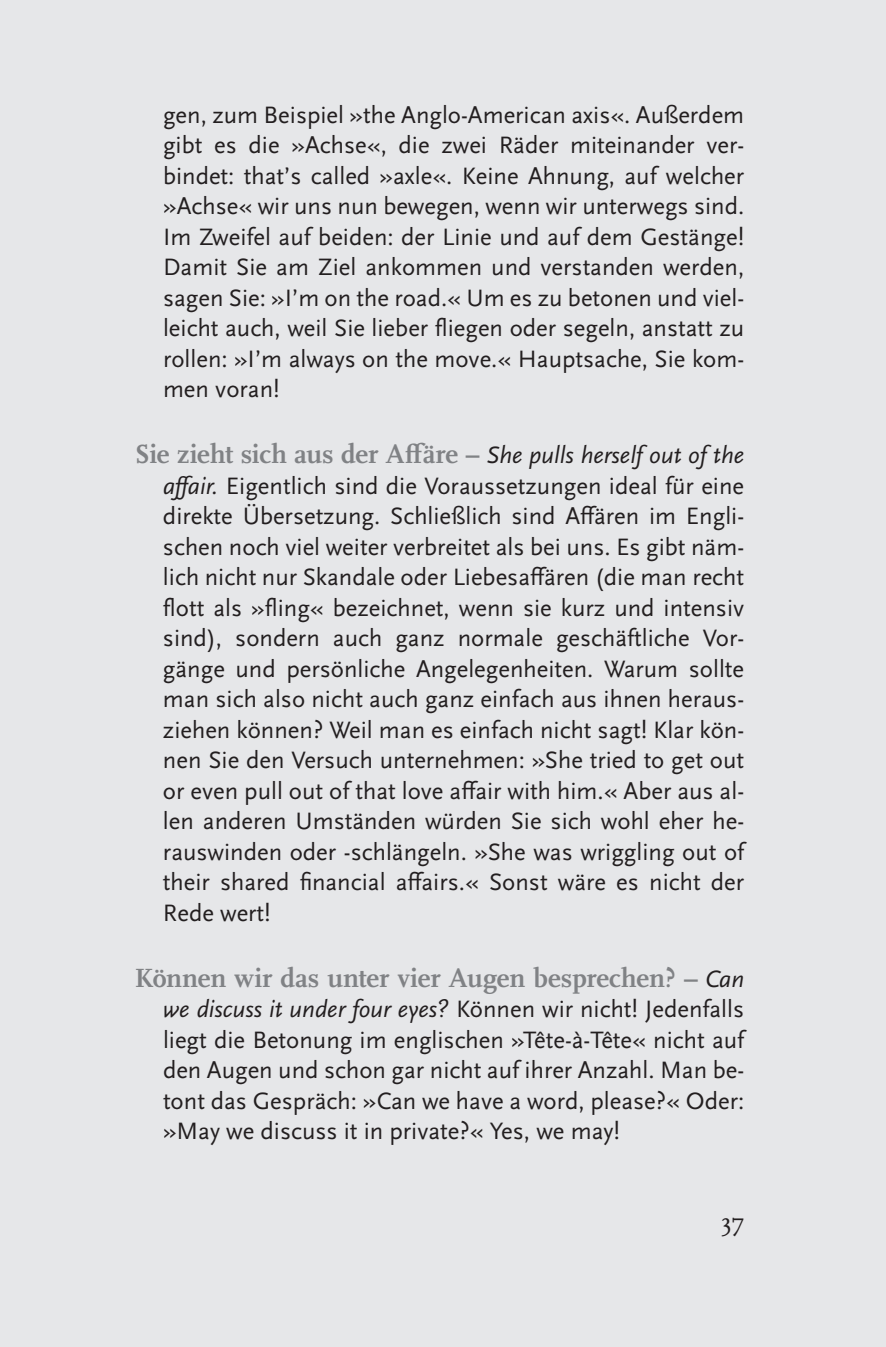
<style>
.page{position:relative;width:886px;height:1347px;background:#fff}
.page>*{position:absolute;margin:0;border:0;box-sizing:border-box;transform-origin:0 0}
.t1{font:700 27.5px "Scala Pro";color:#808285}
.t2{font:25px "Scala Pro";color:#231f20}
.t3{font:24.75px/30.5px "Scala Sans Pro";color:#231f20;text-align:justify}
.s1{font-family:"Scala Sans Pro";font-weight:400;font-style:italic;font-size:24.75px;color:#231f20}
.s2{font-style:italic}
</style>
<div class="page">
<div style="left:0;top:0;width:886px;height:1346px;background:#e6e7e9"></div>
<p class="t3" style="left:163px;top:99px;width:583px">gen, zum Beispiel »the Anglo-American axis«. Außerdem gibt es die »Achse«, die zwei Räder miteinander ver&shy;bindet: that’s called »axle«. Keine Ahnung, auf welcher »Achse« wir uns nun bewegen, wenn wir unterwegs sind.<br>Im Zweifel auf beiden: der Linie und auf dem Gestänge!<br>Damit Sie am Ziel ankommen und verstanden werden, sagen Sie: »I’m on the road.« Um es zu betonen und viel&shy;leicht auch, weil Sie lieber fliegen oder segeln, anstatt zu rollen: »I’m always on the move.« Hauptsache, Sie kom&shy;men voran!</p>
<p class="t1" style="left:135px;top:434px;width:611px">Sie zieht sich aus der Afäre – <span class="s1">She pulls herselfout ofthe</span></p>
<p class="t3" style="left:163px;top:470px;width:583px"><span class="s2">afair.</span> Eigentlich sind die Voraussetzungen ideal für eine direkte Übersetzung. Schließlich sind Af-fären im Engli&shy;schen noch viel weiter verbreitet als bei uns. Es gibt näm&shy;lich nicht nur Skandale oder Liebesaf-fären (die man recht flott als »fling« bezeichnet, wenn sie kurz und intensiv sind), sondern auch ganz normale geschäftliche Vor&shy;gänge und persönliche Angelegenheiten. Warum sollte man sich also nicht auch ganz einfach aus ihnen heraus&shy;ziehen können? Weil man es einfach nicht sagt! Klar kön&shy;nen Sie den Versuch unternehmen: »She tried to get out or even pull out of that love af-fair with him.« Aber aus al&shy;len anderen Umständen würden Sie sich wohl eher he&shy;rauswinden oder -schlängeln. »She was wriggling out of their shared financial af-fairs.« Sonst wäre es nicht der Rede wert!</p>
<p class="t1" style="left:135px;top:957px;width:611px">Können wir das unter vier Augen besprechen? – <span class="s1">Can</span></p>
<p class="t3" style="left:163px;top:994px;width:583px"><span class="s2">we discuss it under four eyes?</span> Können wir nicht! Jedenfalls liegt die Betonung im englischen »Tête-à-Tête« nicht auf den Augen und schon gar nicht auf ihrer Anzahl. Man be&shy;tont das Gespräch: »Can we have a word, please?« Oder: »May we discuss it in private?« Yes, we may!</p>
<p class="t2" style="left:721px;top:1206px;width:24px">37</p>
</div>
